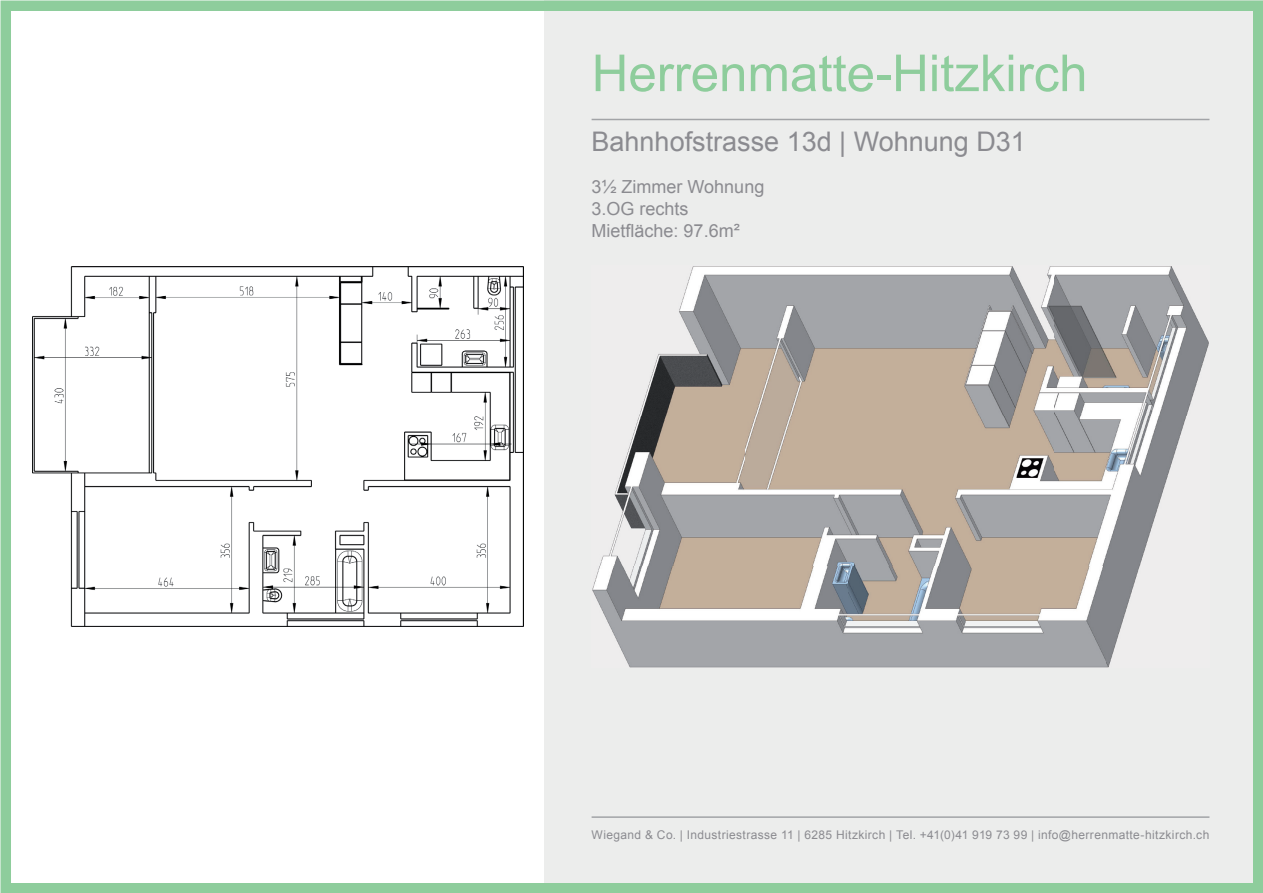
<style>
.page{position:relative;width:1263px;height:893px;background:#fff}
.page>*{position:absolute;margin:0;border:0;box-sizing:border-box;transform-origin:0 0}
.t1{font:51px "Arial";color:#8ecd9c}
.t2{font:27px "Arial";color:#8b8b90}
.t3{font:18px/21.6px "Arial";color:#8b8b90}
.t4{font:12px "Arial";letter-spacing:.03em;color:#8b8b90}
</style>
<div class="page">
<div style="left:545px;top:0;width:718px;height:893px;background:#ecedec"></div>
<div style="left:1px;top:1px;width:1262px;height:892px;border:10px solid #8ecd9c"></div>
<img style="left:33px;top:267px;width:490px;height:359px">
<img style="left:592px;top:266px;width:617px;height:401px">
<hr style="left:592px;top:816px;width:617px;height:2px;background:#a2a4a7">
<hr style="left:592px;top:119px;width:617px;height:1px;background:#a2a4a7">
<h1 class="t1" style="left:592px;top:40px;width:497px">Herrenmatte-Hitzkirch</h1>
<h2 class="t2" style="left:592px;top:123px;width:436px">Bahnhofstrasse 13d | Wohnung D31</h2>
<h3 class="t3" style="left:592px;top:176px;width:174px">3½ Zimmer Wohnung<br>3.OG rechts<br>Mietfläche: 97.6m²</h3>
<p class="t4" style="left:592px;top:827px;width:619px">Wiegand &amp; Co. | Industriestrasse 11 | 6285 Hitzkirch | Tel. +41(0)41 919 73 99 | info@herrenmatte-hitzkirch.ch</p>
</div>
